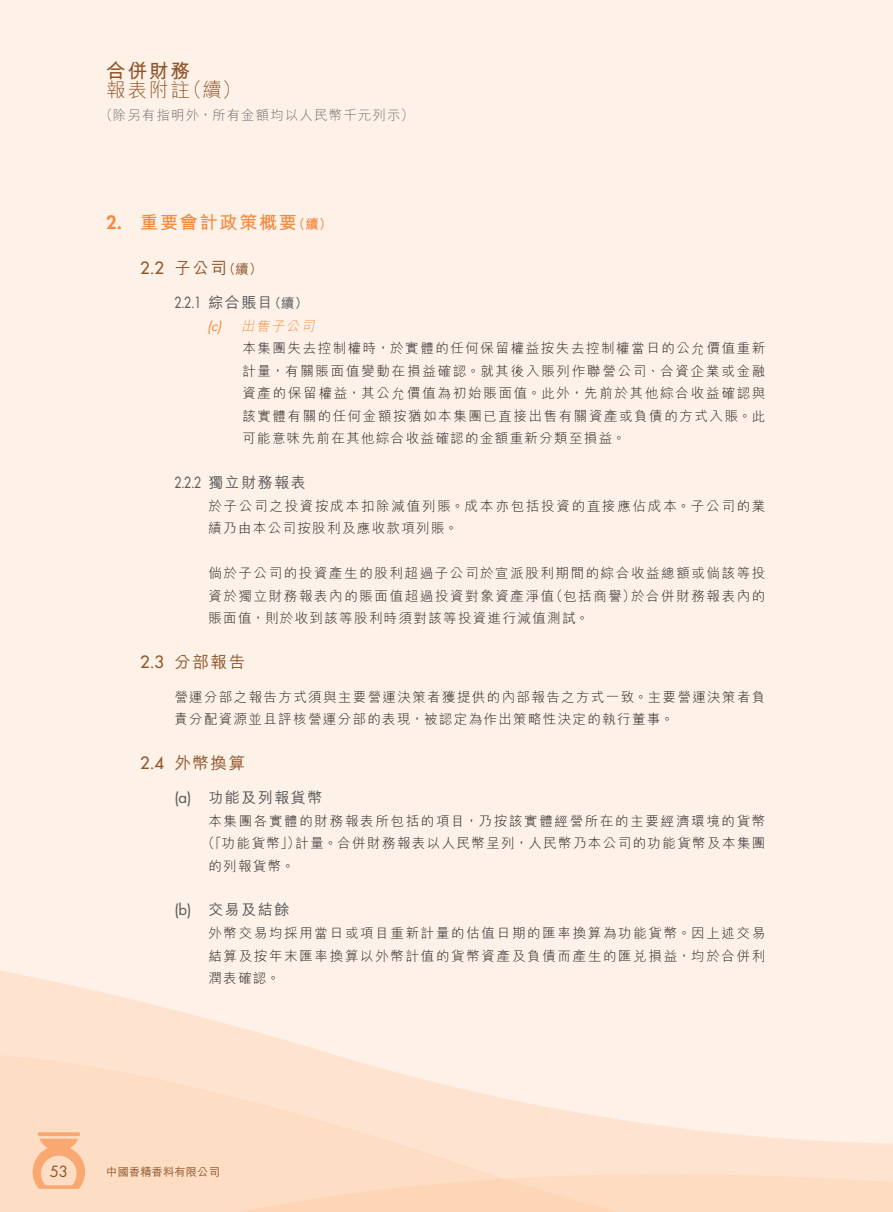
<style>
.page{position:relative;width:893px;height:1212px;background:#fff}
.page>*{position:absolute;margin:0;border:0;box-sizing:border-box;transform-origin:0 0}
.t1{font:300 19.5px "M Hei HK";color:#8f552a}
.t2{font:700 19.5px "M Hei HK";color:#8f552a}
.t3{font:700 18px "M Hei HK";letter-spacing:.1em;color:#f5893e}
.t4{font:500 16.5px "M Hei HK";letter-spacing:.1em;color:#8f552a}
.t5{font:500 16.5px "Futura Std";color:#8f552a}
.t6{font:500 15px "M Hei HK";letter-spacing:.1em;color:#57585a}
.t7{font:15px "Futura Std";color:#57585a;scale:.8 1}
.t8{font:15px "Futura Std";color:#8f552a}
.t9{font:300 13.5px/22.5px "M Hei HK";letter-spacing:.115em;color:#231f20}
.t10{font:300 13.5px "M Hei HK";letter-spacing:.08em;color:#6c6d70}
.t11{font:500 11.25px "M Hei HK";letter-spacing:.01em;color:#8f552a}
.s1{font-family:"Futura Std";font-weight:800}
.s2{font-size:13.5px}
.s3{font-family:"M Hei HK"}
.s4{font-family:"M Hei HK";font-size:13.5px}
.s5{font-family:"M Hei HK";font-weight:500}
.s6{font-family:"M Hei HK";font-weight:500;font-size:13.5px}
.s7{font-family:"Futura Std";font-weight:400;font-style:italic;color:#f5893e}
.s8{font-style:italic;color:#f5893e}
.s9{font-family:"Futura Std";font-weight:400}
.s10{font-family:"Futura Std"}
</style>
<div class="page">
<svg style="left:33px;top:1132px;width:52px;height:57px;background:#fac39b"></svg>
<h1 class="t2" style="left:106px;top:63px;width:85px">合併財務</h1>
<h1 class="t1" style="left:106px;top:83px;width:137px">報表附註（續）</h1>
<p class="t10" style="left:100px;top:110px;width:316px">（除另有指明外，所有金額均以人民幣千元列示）</p>
<h2 class="t3" style="left:106px;top:215px;width:228px"><span class="s1">2.</span> 重要會計政策概要<span class="s2">（續）</span></h2>
<p class="t5" style="left:140px;top:260px;width:124px">2.2 <span class="s3">子公司</span><span class="s4">（續）</span></p>
<p class="t7" style="left:174px;top:295px;width:169px">2.2.1 <span class="s5">綜合賬目</span><span class="s6">（續）</span></p>
<p class="t9" style="left:242px;top:316px;width:524px;text-indent:-35px"><span class="s7">(c)</span> <span class="s8">出售子公司<br></span>本集團失去控制權時，於實體的任何保留權益按失去控制權當日的公允價值重新計量，有關賬面值變動在損益確認。就其後入賬列作聯營公司、合資企業或金融資產的保留權益，其公允價值為初始賬面值。此外，先前於其他綜合收益確認與該實體有關的任何金額按猶如本集團已直接出售有關資產或負債的方式入賬。此可能意味先前在其他綜合收益確認的金額重新分類至損益。</p>
<p class="t6" style="left:174px;top:477px;width:133px"><span class="s9">2.2.2</span> 獨立財務報表</p>
<p class="t9" style="left:208px;top:496px;width:559px">於子公司之投資按成本扣除減值列賬。成本亦包括投資的直接應佔成本。子公司的業績乃由本公司按股利及應收款項列賬。</p>
<p class="t9" style="left:208px;top:563px;width:559px;text-align:justify">倘於子公司的投資產生的股利超過子公司於宣派股利期間的綜合收益總額或倘該等投資於獨立財務報表內的賬面值超過投資對象資產淨值（包括商譽）於合併財務報表內的賬面值，則於收到該等股利時須對該等投資進行減值測試。</p>
<p class="t4" style="left:140px;top:655px;width:106px"><span class="s10">2.3</span> 分部報告</p>
<p class="t9" style="left:174px;top:687px;width:593px">營運分部之報告方式須與主要營運決策者獲提供的內部報告之方式一致。主要營運決策者負責分配資源並且評核營運分部的表現，被認定為作出策略性決定的執行董事。</p>
<p class="t4" style="left:140px;top:756px;width:106px"><span class="s10">2.4</span> 外幣換算</p>
<p class="t6" style="left:174px;top:792px;width:150px"><span class="s9">(a)</span> 功能及列報貨幣</p>
<p class="t9" style="left:208px;top:811px;width:559px">本集團各實體的財務報表所包括的項目，乃按該實體經營所在的主要經濟環境的貨幣</p>
<p class="t9" style="left:202px;top:833px;width:565px">（「功能貨幣」）計量。合併財務報表以人民幣呈列，人民幣乃本公司的功能貨幣及本集團</p>
<p class="t9" style="left:208px;top:856px;width:88px">的列報貨幣。</p>
<p class="t6" style="left:174px;top:904px;width:117px"><span class="s9">(b)</span> 交易及結餘</p>
<p class="t9" style="left:208px;top:923px;width:559px;text-align:justify">外幣交易均採用當日或項目重新計量的估值日期的匯率換算為功能貨幣。因上述交易結算及按年末匯率換算以外幣計值的貨幣資產及負債而產生的匯兌損益，均於合併利潤表確認。</p>
<p class="t8" style="left:50px;top:1164px;width:20px">53</p>
<p class="t11" style="left:106px;top:1167px;width:115px">中國香精香料有限公司</p>
</div>
